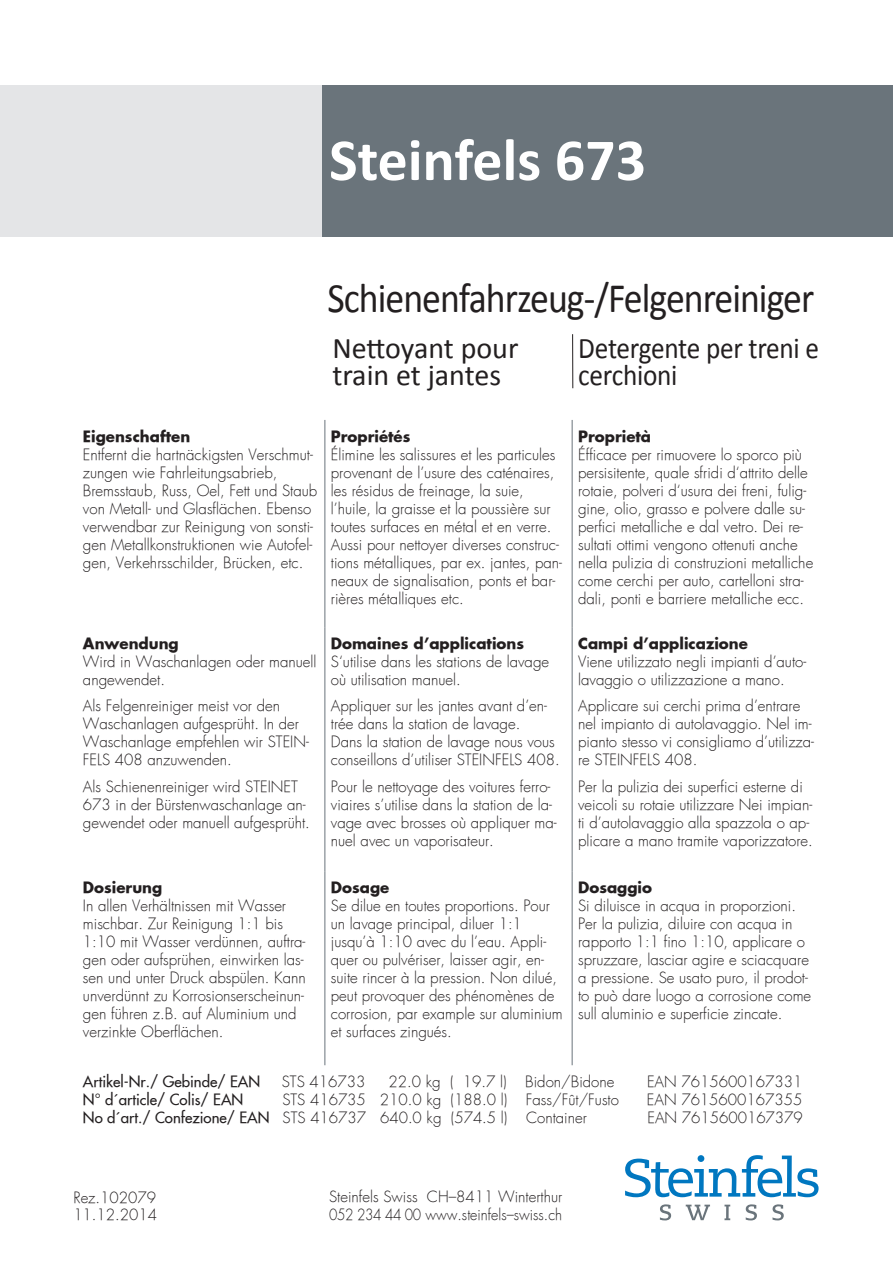
<style>
.page{position:relative;width:893px;height:1263px;background:#fff}
.page>*{position:absolute;margin:0;border:0;box-sizing:border-box;transform-origin:0 0}
.Produkt-Name{font:700 60px "Calibri";color:#fff}
.Produkt-Titel_blau{font:42px "Calibri";letter-spacing:-.025em;color:#231f20;scale:.9 1}
.Produkt-Titel_f___i{font:30px/27px "Calibri";letter-spacing:-.01em;color:#231f20;scale:.91 1}
.Produkt-Titel_f___i-2{font:30px/27px "Calibri";letter-spacing:-.01em;color:#231f20}
.Fliesstext_i{font:300 15px/18px "Futura";color:#231f20}
.Fliesstext_f{font:300 15px/18px "Futura";color:#231f20}
.Fliesstext_d{font:300 15px/18px "Futura";color:#231f20}
.Fliesstext_d__ohne_A{font:300 15px "Futura";color:#231f20}
.Titel_Fliesstext{font:700 15px "Futura";color:#231f20}
.Fliesstext_d__ohne_A-2{font:15px "Futura";color:#231f20}
.Adresse{font:300 15px "Futura";color:#231f20;scale:.9 1}
.Adresse-2{font:300 15px "Futura";color:#231f20}
.s1{font-weight:400}
</style>
<div class="page">
<svg style="left:625px;top:1155px;width:194px;height:42px"></svg>
<svg style="left:660px;top:1204px;width:11px;height:16px"></svg>
<svg style="left:746px;top:1204px;width:11px;height:16px"></svg>
<svg style="left:772px;top:1204px;width:12px;height:16px"></svg>
<svg style="left:686px;top:1205px;width:24px;height:15px"></svg>
<svg style="left:724px;top:1205px;width:6px;height:15px"></svg>
<div style="left:0;top:85px;width:322px;height:152px;background:#e4e5e7"></div>
<hr style="left:325px;top:420px;width:1px;height:207px;background:#6a747b">
<hr style="left:572px;top:420px;width:1px;height:207px;background:#6a747b">
<hr style="left:325px;top:627px;width:1px;height:245px;background:#6a747b">
<hr style="left:572px;top:627px;width:1px;height:245px;background:#6a747b">
<hr style="left:325px;top:872px;width:1px;height:193px;background:#6a747b">
<hr style="left:572px;top:872px;width:1px;height:193px;background:#6a747b">
<hr style="left:572px;top:334px;width:1px;height:54px;background:#231f20">
<div style="left:322px;top:85px;width:571px;height:152px;background:#6a747b"></div>
<p class="Produkt-Name" style="left:329px;top:122px;width:318px">Steinfels 673</p>
<p class="Produkt-Titel_blau" style="left:327px;top:272px;width:542px">Schienenfahrzeug-/Felgenreiniger</p>
<p class="Produkt-Titel_f___i-2" style="left:332px;top:335px;width:188px">Nettoyant pour train et jantes</p>
<p class="Produkt-Titel_f___i" style="left:578px;top:335px;width:266px">Detergente per treni e cerchioni</p>
<p class="Titel_Fliesstext" style="left:83px;top:426px;width:109px">Eigenschaften</p>
<p class="Fliesstext_d" style="left:83px;top:445px;width:236px">Entfernt die hartnäckigsten Verschmut&shy;zungen wie Fahrleitungsabrieb, Bremsstaub, Russ, Oel, Fett und Staub von Metall- und Glasflächen. Ebenso verwendbar zur Reinigung von sonsti&shy;gen Metallkonstruktionen wie Autofel&shy;gen, Verkehrsschilder, Brücken, etc.</p>
<p class="Titel_Fliesstext" style="left:83px;top:633px;width:97px">Anwendung</p>
<p class="Fliesstext_d" style="left:83px;top:653px;width:235px">Wird in Waschanlagen oder manuell angewendet.</p>
<p class="Fliesstext_d" style="left:83px;top:697px;width:227px">Als Felgenreiniger meist vor den<br>Waschanlagen aufgesprüht. In der<br>Waschanlage empfehlen wir STEIN-<br>FELS 408 anzuwenden.</p>
<p class="Fliesstext_d" style="left:83px;top:778px;width:228px">Als Schienenreiniger wird STEINET<br>673 in der Bürstenwaschanlage an&shy;gewendet oder manuell aufgesprüht.</p>
<p class="Titel_Fliesstext" style="left:83px;top:878px;width:81px">Dosierung</p>
<p class="Fliesstext_d" style="left:83px;top:897px;width:224px">In allen Verhältnissen mit Wasser mischbar. Zur Reinigung 1:1 bis 1:10 mit Wasser verdünnen, auftra&shy;gen oder aufsprühen, einwirken las&shy;sen und unter Druck abspülen. Kann unverdünnt zu Korrosionserscheinun&shy;gen führen z.B. auf Aluminium und verzinkte Oberflächen.</p>
<p class="Titel_Fliesstext" style="left:331px;top:426px;width:81px">Propriétés</p>
<p class="Fliesstext_f" style="left:331px;top:445px;width:233px">Élimine les salissures et les particules provenant de l’usure des caténaires, les résidus de freinage, la suie, l’huile, la graisse et la poussière sur toutes surfaces en métal et en verre.<br>Aussi pour nettoyer diverses construc&shy;tions métalliques, par ex. jantes, pan&shy;neaux de signalisation, ponts et bar&shy;rières métalliques etc.</p>
<p class="Titel_Fliesstext" style="left:331px;top:633px;width:195px">Domaines d’applications</p>
<p class="Fliesstext_f" style="left:331px;top:653px;width:220px">S‘utilise dans les stations de lavage où utilisation manuel.</p>
<p class="Fliesstext_f" style="left:331px;top:697px;width:230px">Appliquer sur les jantes avant d’en&shy;trée dans la station de lavage.<br>Dans la station de lavage nous vous conseillons d’utiliser STEINFELS 408.</p>
<p class="Fliesstext_f" style="left:331px;top:778px;width:227px">Pour le nettoyage des voitures ferro&shy;viaires s’utilise dans la station de la&shy;vage avec brosses où appliquer ma&shy;nuel avec un vaporisateur.</p>
<p class="Titel_Fliesstext" style="left:331px;top:878px;width:60px">Dosage</p>
<p class="Fliesstext_f" style="left:331px;top:897px;width:233px">Se dilue en toutes proportions. Pour un lavage principal, diluer 1:1 jusqu’à 1:10 avec du l’eau. Appli&shy;quer ou pulvériser, laisser agir, en&shy;suite rincer à la pression. Non dilué, peut provoquer des phénomènes de corrosion, par example sur aluminium et surfaces zingués.</p>
<p class="Titel_Fliesstext" style="left:578px;top:426px;width:74px">Proprietà</p>
<p class="Fliesstext_i" style="left:578px;top:445px;width:237px">Éfficace per rimuovere lo sporco più persisitente, quale sfridi d‘attrito delle rotaie, polveri d‘usura dei freni, fulig&shy;gine, olio, grasso e polvere dalle su&shy;perfici metalliche e dal vetro. Dei re&shy;sultati ottimi vengono ottenuti anche nella pulizia di construzioni metalliche come cerchi per auto, cartelloni stra&shy;dali, ponti e barriere metalliche ecc.</p>
<p class="Titel_Fliesstext" style="left:578px;top:633px;width:171px">Campi d’applicazione</p>
<p class="Fliesstext_i" style="left:578px;top:653px;width:230px">Viene utilizzato negli impianti d’auto&shy;lavaggio o utilizzazione a mano.</p>
<p class="Fliesstext_i" style="left:578px;top:697px;width:237px">Applicare sui cerchi prima d’entrare nel impianto di autolavaggio. Nel im&shy;pianto stesso vi consigliamo d’utilizza&shy;re STEINFELS 408.</p>
<p class="Fliesstext_i" style="left:578px;top:778px;width:236px">Per la pulizia dei superfici esterne di veicoli su rotaie utilizzare Nei impian&shy;ti d’autolavaggio alla spazzola o ap&shy;plicare a mano tramite vaporizzatore.</p>
<p class="Titel_Fliesstext" style="left:578px;top:878px;width:75px">Dosaggio</p>
<p class="Fliesstext_i" style="left:578px;top:897px;width:235px">Si diluisce in acqua in proporzioni.<br>Per la pulizia, diluire con acqua in rapporto 1:1 fino 1:10, applicare o spruzzare, lasciar agire e sciacquare a pressione. Se usato puro, il prodot&shy;to può dare luogo a corrosione come sull aluminio e superficie zincate.</p>
<p class="Fliesstext_d__ohne_A-2" style="left:83px;top:1071px;width:179px">Artikel-Nr./ Gebinde/ EAN</p>
<p class="Fliesstext_d__ohne_A" style="left:282px;top:1072px;width:85px">STS 416733</p>
<p class="Fliesstext_d__ohne_A" style="left:389px;top:1072px;width:227px">22.0 kg ( 19.7 l) Bidon/Bidone</p>
<p class="Fliesstext_d__ohne_A" style="left:647px;top:1072px;width:157px">EAN 7615600167331</p>
<p class="Fliesstext_d__ohne_A-2" style="left:83px;top:1089px;width:162px">N° d´article/ Colis/ EAN</p>
<p class="Fliesstext_d__ohne_A" style="left:282px;top:1090px;width:338px">STS 416735 210.0 kg (188.0 l) Fass/Fût/Fusto</p>
<p class="Fliesstext_d__ohne_A" style="left:647px;top:1090px;width:157px">EAN 7615600167355</p>
<p class="Fliesstext_d__ohne_A" style="left:83px;top:1108px;width:505px"><span class="s1">No d´art./ Confezione/ EAN</span> STS 416737 640.0 kg (574.5 l) Container</p>
<p class="Fliesstext_d__ohne_A" style="left:647px;top:1108px;width:157px">EAN 7615600167379</p>
<p class="Fliesstext_i" style="left:73px;top:1189px;width:84px">Rez.102079</p>
<p class="Fliesstext_i" style="left:73px;top:1206px;width:85px">11.12.2014</p>
<p class="Adresse-2" style="left:329px;top:1187px;width:235px">Steinfels Swiss CH–8411 Winterthur</p>
<p class="Adresse" style="left:329px;top:1205px;width:260px">052 234 44 00 www.steinfels–swiss.ch</p>
</div>
